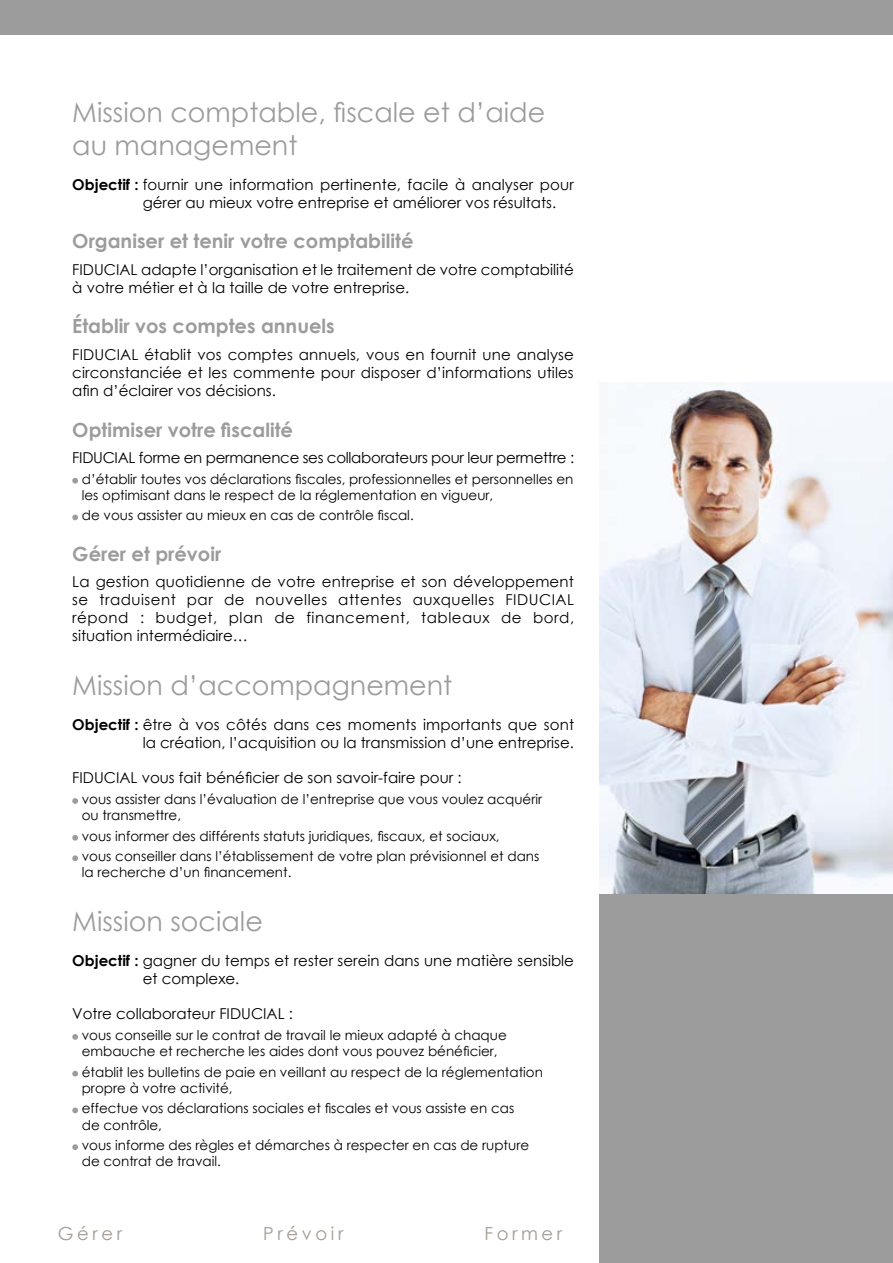
<style>
.page{position:relative;width:893px;height:1263px;background:#fff}
.page>*{position:absolute;margin:0;border:0;box-sizing:border-box;transform-origin:0 0}
.t1{font:27px/32.4px "Century Gothic";color:#9c9c9d}
.t2{font:700 19.5px "Century Gothic";color:#9c9c9d}
.t3{font:18px "Century Gothic";letter-spacing:.2em;color:#a49b91}
.t4{font:15px/18px "Century Gothic";color:#000}
.t5{font:15px "Century Gothic";letter-spacing:-.02em;color:#000}
.t6{font:13.5px/16.2px "Century Gothic";color:#000}
.s1{font-weight:700}
</style>
<div class="page">
<div style="left:600px;top:893px;width:293px;height:370px;background:#9c9c9d"></div>
<img style="left:600px;top:385px;width:293px;height:508px">
<svg style="left:72px;top:478px;width:6px;height:6px"></svg>
<svg style="left:72px;top:515px;width:6px;height:5px"></svg>
<svg style="left:72px;top:798px;width:6px;height:6px"></svg>
<svg style="left:72px;top:835px;width:6px;height:6px"></svg>
<svg style="left:72px;top:855px;width:6px;height:6px"></svg>
<svg style="left:72px;top:1034px;width:6px;height:6px"></svg>
<svg style="left:72px;top:1071px;width:6px;height:5px"></svg>
<svg style="left:72px;top:1107px;width:6px;height:6px"></svg>
<svg style="left:72px;top:1144px;width:6px;height:6px"></svg>
<div style="left:0;top:0;width:893px;height:34px;background:#9c9c9d"></div>
<h1 class="t1" style="left:72px;top:96px;width:475px">Mission comptable, fiscale et d’aide au management</h1>
<p class="t4" style="left:143px;top:175px;width:433px;text-indent:-70px"><span class="s1">Objectif :</span> fournir une information pertinente, facile à analyser pour gérer au mieux votre entreprise et améliorer vos résultats.</p>
<h2 class="t2" style="left:72px;top:226px;width:343px">Organiser et tenir votre comptabilité</h2>
<p class="t4" style="left:72px;top:260px;width:503px">FIDUCIAL adapte l’organisation et le traitement de votre comptabilité à votre métier et à la taille de votre entreprise.</p>
<h2 class="t2" style="left:72px;top:311px;width:264px">Établir vos comptes annuels</h2>
<p class="t4" style="left:72px;top:345px;width:503px;text-align:justify">FIDUCIAL établit vos comptes annuels, vous en fournit une analyse circonstanciée et les commente pour disposer d’informations utiles afin d’éclairer vos décisions.</p>
<h2 class="t2" style="left:72px;top:415px;width:222px">Optimiser votre fiscalité</h2>
<p class="t5" style="left:72px;top:447px;width:503px">FIDUCIAL forme en permanence ses collaborateurs pour leur permettre :</p>
<p class="t6" style="left:82px;top:470px;width:493px">d’établir toutes vos déclarations fiscales, professionnelles et personnelles en les optimisant dans le respect de la réglementation en vigueur,</p>
<p class="t6" style="left:82px;top:507px;width:333px">de vous assister au mieux en cas de contrôle fiscal.</p>
<h2 class="t2" style="left:72px;top:539px;width:150px">Gérer et prévoir</h2>
<p class="t4" style="left:72px;top:573px;width:503px;text-align:justify">La gestion quotidienne de votre entreprise et son développement se traduisent par de nouvelles attentes auxquelles FIDUCIAL répond : budget, plan de financement, tableaux de bord, situation intermédiaire…</p>
<h1 class="t1" style="left:72px;top:669px;width:382px">Mission d’accompagnement</h1>
<p class="t4" style="left:72px;top:716px;width:503px;text-align:right"><span class="s1">Objectif :</span> être à vos côtés dans ces moments importants que sont la création, l’acquisition ou la transmission d’une entreprise.</p>
<p class="t4" style="left:72px;top:769px;width:391px">FIDUCIAL vous fait bénéficier de son savoir-faire pour :</p>
<p class="t6" style="left:82px;top:791px;width:462px">vous assister dans l’évaluation de l’entreprise que vous voulez acquérir ou transmettre,</p>
<p class="t6" style="left:82px;top:825px;width:459px;line-height:20.5px">vous informer des différents statuts juridiques, fiscaux, et sociaux,<br>vous conseiller dans l’établissement de votre plan prévisionnel et dans</p>
<p class="t6" style="left:82px;top:864px;width:211px">la recherche d’un financement.</p>
<h1 class="t1" style="left:72px;top:905px;width:192px">Mission sociale</h1>
<p class="t4" style="left:143px;top:951px;width:433px;text-indent:-70px"><span class="s1">Objectif :</span> gagner du temps et rester serein dans une matière sensible et complexe.</p>
<p class="t4" style="left:72px;top:1005px;width:222px">Votre collaborateur FIDUCIAL :</p>
<p class="t6" style="left:82px;top:1026px;width:426px">vous conseille sur le contrat de travail le mieux adapté à chaque embauche et recherche les aides dont vous pouvez bénéficier,</p>
<p class="t6" style="left:82px;top:1063px;width:463px">établit les bulletins de paie en veillant au respect de la réglementation propre à votre activité,</p>
<p class="t6" style="left:82px;top:1100px;width:434px">effectue vos déclarations sociales et fiscales et vous assiste en cas de contrôle,</p>
<p class="t6" style="left:82px;top:1137px;width:449px">vous informe des règles et démarches à respecter en cas de rupture de contrat de travail.</p>
<p class="t3" style="left:58px;top:1220px;width:66px">Gérer</p>
<p class="t3" style="left:263px;top:1220px;width:82px">Prévoir</p>
<p class="t3" style="left:484px;top:1220px;width:79px">Former</p>
</div>
